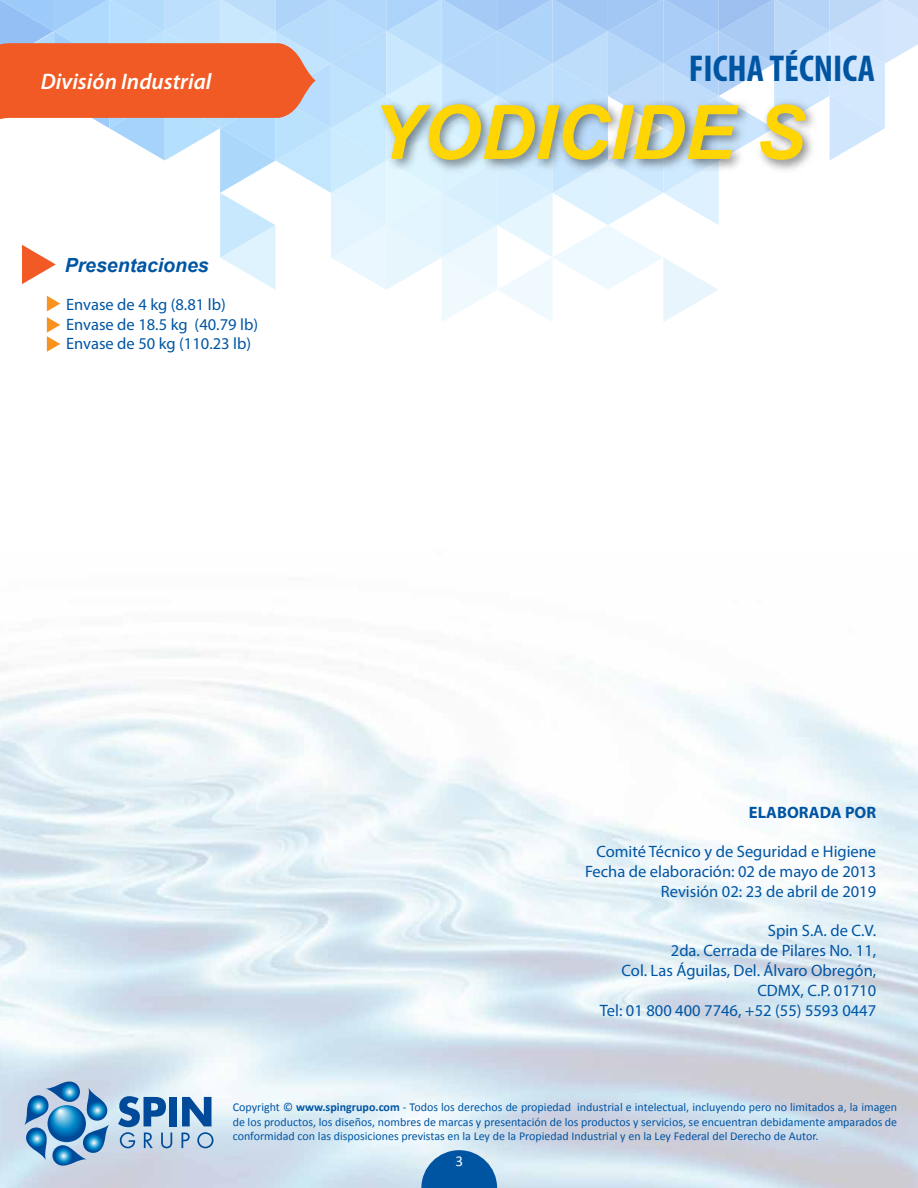
<style>
.page{position:relative;width:918px;height:1188px;background:#fff}
.page>*{position:absolute;margin:0;border:0;box-sizing:border-box;transform-origin:0 0}
.t1{font:italic 700 75px "Arial";color:#ffd503}
.t2{font:700 condensed 37.5px "Myriad Pro";color:#0055a3}
.t3{font:italic 600 22.5px "Myriad Pro";color:#fff}
.t4{font:italic 700 19.5px "Arial";color:#0055a3}
.t5{font:16.5px/19.8px "Myriad Pro";color:#0055a3;text-align:right}
.t6{font:700 16.5px "Myriad Pro";color:#0055a3}
.t7{font:15px "Calibri";color:#fff}
.t8{font:12px/14.4px "Calibri";color:#0055a3;text-align:justify}
.s1{font-weight:700}
</style>
<div class="page">
<img style="left:0;top:649px;width:918px;height:539px">
<svg style="left:421px;top:1150px;width:76px;height:38px;background:#3176b5"></svg>
<div style="left:169px;top:1097px;width:8px;height:29px;background:#004a99"></div>
<svg style="left:182px;top:1097px;width:30px;height:29px"></svg>
<svg style="left:118px;top:1096px;width:54px;height:52px;background:#7ca4cc"></svg>
<svg style="left:182px;top:1133px;width:8px;height:15px"></svg>
<svg style="left:197px;top:1132px;width:17px;height:16px"></svg>
<svg style="left:24px;top:1082px;width:85px;height:84px;background:#70a5ce"></svg>
<svg style="left:0;top:0;width:918px;height:352px"></svg>
<h3 class="t3" style="left:41px;top:67px;width:172px">División Industrial</h3>
<h3 class="t4" style="left:65px;top:252px;width:146px">Presentaciones</h3>
<h3 class="t5" style="left:66px;top:294px;width:193px;text-align:left">Envase de 4 kg (8.81 lb)<br>Envase de 18.5 kg (40.79 lb)<br>Envase de 50 kg (110.23 lb)</h3>
<h2 class="t2" style="left:689px;top:45px;width:188px">FICHA TÉCNICA</h2>
<h1 class="t1" style="left:372px;top:84px;width:435px">YODICIDE S</h1>
<h3 class="t6" style="left:749px;top:801px;width:129px">ELABORADA POR</h3>
<h3 class="t5" style="left:585px;top:841px;width:293px">Comité Técnico y de Seguridad e Higiene<br>Fecha de elaboración: 02 de mayo de 2013<br>Revisión 02: 23 de abril de 2019</h3>
<h3 class="t5" style="left:600px;top:921px;width:278px">Spin S.A. de C.V.<br>2da. Cerrada de Pilares No. 11,<br>Col. Las Águilas, Del. Álvaro Obregón,<br>CDMX, C.P. 01710<br>Tel: 01 800 400 7746, +52 (55) 5593 0447</h3>
<p class="t8" style="left:233px;top:1100px;width:666px">Copyright © <span class="s1">www.spingrupo.com</span> - Todos los derechos de propiedad industrial e intelectual, incluyendo pero no limitados a, la imagen de los productos, los diseños, nombres de marcas y presentación de los productos y servicios, se encuentran debidamente amparados de conformidad con las disposiciones previstas en la Ley de la Propiedad Industrial y en la Ley Federal del Derecho de Autor.</p>
<p class="t7" style="left:455px;top:1152px;width:9px">3</p>
</div>
